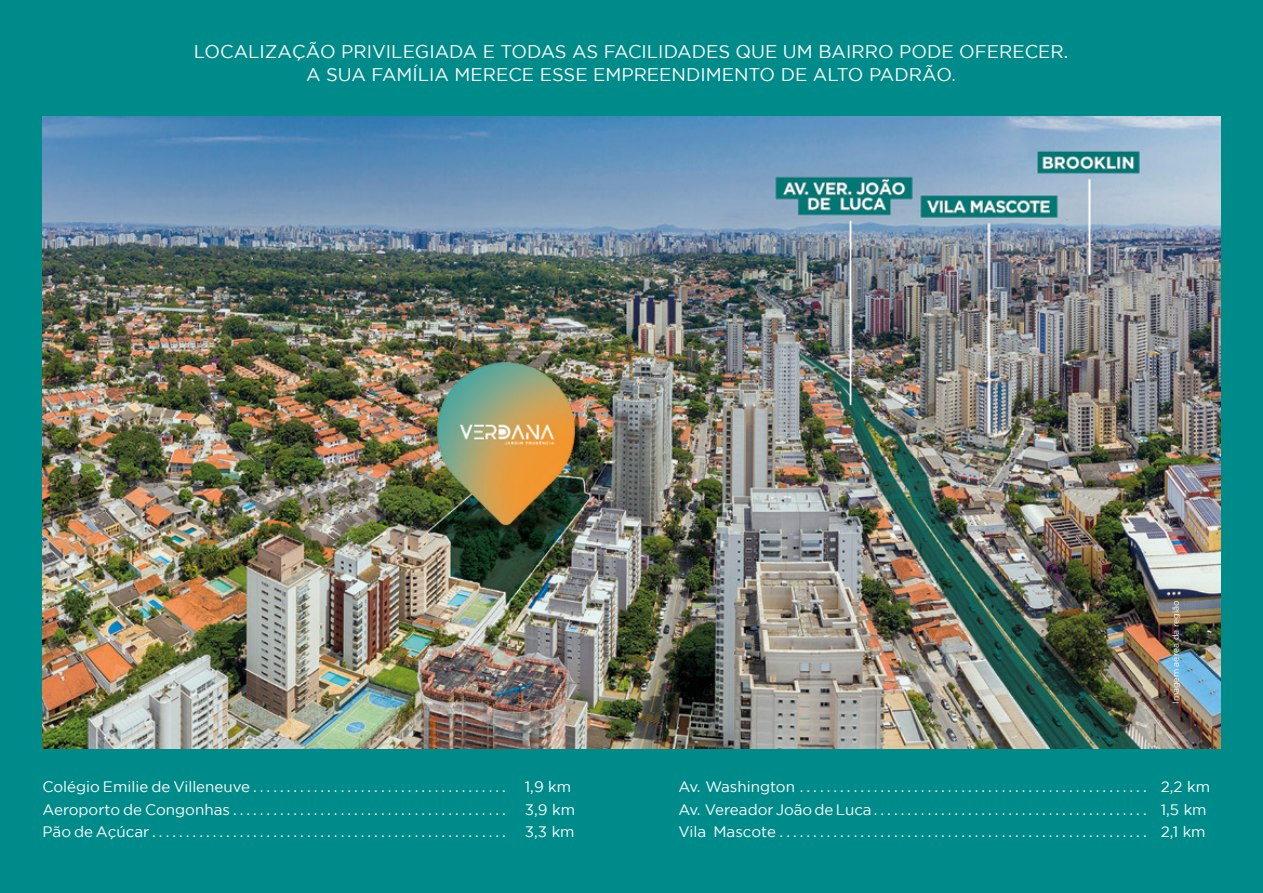
<style>
.page{position:relative;width:1263px;height:893px;background:#008b8b}
.page>*{position:absolute;margin:0;border:0;box-sizing:border-box;transform-origin:0 0}
.t1{font:18.3px/22.5px "Gotham";color:#fff;text-align:center}
.t2{font:15.15px/22.5px "Gotham";color:#fff;text-align:justify}
.t3{font:8.7px "Gotham";color:#fff}
</style>
<div class="page">
<img style="left:43px;top:116px;width:1177px;height:632px">
<img style="left:419px;top:345px;width:170px;height:189px">
<p class="t1" style="left:194px;top:40px;width:876px">LOCALIZAÇÃO PRIVILEGIADA E TODAS AS FACILIDADES QUE UM BAIRRO PODE OFERECER.<br>A SUA FAMÍLIA MERECE ESSE EMPREENDIMENTO DE ALTO PADRÃO.</p>
<p class="t3" style="left:1171px;top:704px;width:105px;rotate:-90deg">Imagem aérea da região</p>
<p class="t2" style="left:43px;top:775px;width:465px">Colégio Emilie de Villeneuve ......................................<br>Aeroporto de Congonhas .........................................<br>Pão de Açúcar .....................................................</p>
<p class="t2" style="left:525px;top:775px;width:52px;text-align:left">1,9 km<br>3,9 km<br>3,3 km</p>
<p class="t2" style="left:1161px;top:775px;width:51px;text-align:left">2,2 km<br>1,5 km<br>2,1 km</p>
<p class="t2" style="left:678px;top:775px;width:470px">Av. Washington ....................................................<br>Av. Vereador João de Luca .........................................<br>Vila Mascote .......................................................</p>
</div>
